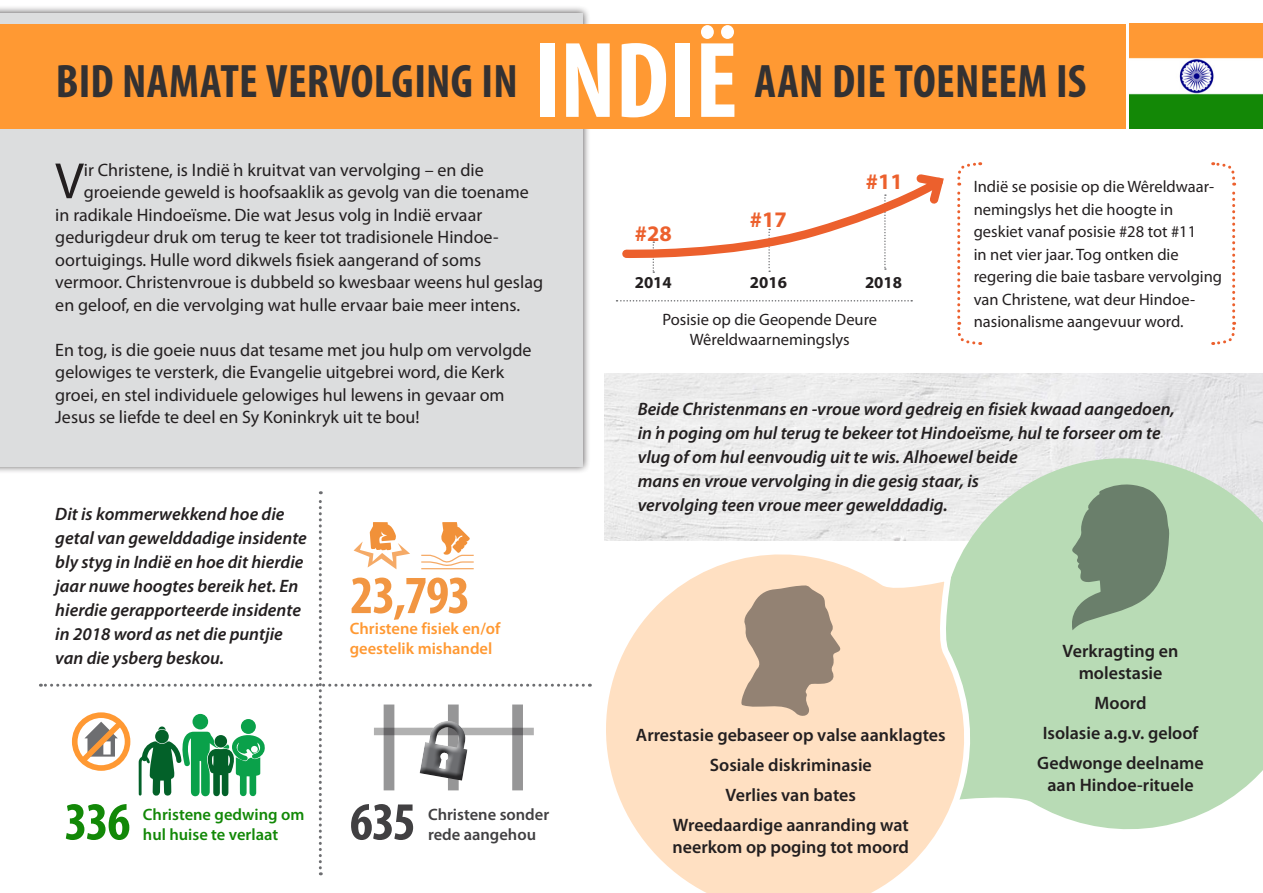
<style>
.page{position:relative;width:1263px;height:893px;background:#fff}
.page>*{position:absolute;margin:0;border:0;box-sizing:border-box;transform-origin:0 0}
.t1{font:700 condensed 108.9px "Myriad Pro";letter-spacing:-.005em;color:#fff}
.t2{font:700 condensed 54px "Myriad Pro";color:#f29642}
.t3{font:700 condensed 54px "Myriad Pro";color:#414042}
.t4{font:700 condensed 54px "Myriad Pro";color:#128807}
.t5{font:51.45px "Myriad Pro";color:#231f20}
.t6{font:700 condensed 47.25px "Myriad Pro";letter-spacing:.005em;color:#333132}
.t7{font:700 22.2px "Myriad Pro";color:#ec602d}
.t8{font:18px/22.5px "Myriad Pro";color:#231f20}
.t9{font:italic 600 18px/24px "Myriad Pro";color:#231f20}
.t10{font:600 18px/30.2px "Myriad Pro";color:#231f20;text-align:center}
.t11{font:700 16.65px "Myriad Pro";color:#231f20}
.t12{font:16.5px/22.5px "Myriad Pro";color:#231f20}
.t13{font:600 16.5px/19.8px "Myriad Pro";color:#f93}
.t14{font:600 16.5px/19.8px "Myriad Pro";color:#128807}
.t15{font:600 16.5px/19.8px "Myriad Pro";color:#414042}
</style>
<div class="page">
<img style="left:604px;top:374px;width:659px;height:154px">
<svg style="left:922px;top:438px;width:341px;height:392px;background:#c3dfc1"></svg>
<svg style="left:583px;top:528px;width:400px;height:365px"></svg>
<div style="left:0;top:5px;width:590px;height:469px;background:#231f20;opacity:.75"></div>
<div style="left:0;top:13px;width:583px;height:453px;background:#dcddde"></div>
<div style="left:0;top:24px;width:1125px;height:104px;background:#f93"></div>
<svg style="left:616px;top:300px;width:296px;height:2px"></svg>
<svg style="left:622px;top:174px;width:322px;height:99px"></svg>
<img style="left:1130px;top:24px;width:133px;height:104px">
<svg style="left:957px;top:162px;width:24px;height:183px"></svg>
<svg style="left:1212px;top:162px;width:25px;height:183px"></svg>
<svg style="left:738px;top:584px;width:103px;height:132px;background:#b7a18d"></svg>
<svg style="left:1072px;top:483px;width:97px;height:147px;background:#829c82"></svg>
<svg style="left:40px;top:491px;width:543px;height:384px"></svg>
<h3 class="t6" style="left:56px;top:51px;width:463px">BID NAMATE VERVOLGING IN</h3>
<h1 class="t1" style="left:534px;top:13px;width:206px">INDIË</h1>
<h3 class="t6" style="left:754px;top:51px;width:333px">AAN DIE TOENEEM IS</h3>
<h3 class="t5" style="left:55px;top:149px;width:30px">V</h3>
<p class="t8" style="left:84px;top:158px;width:401px">ir Christene, is Indië ŉ kruitvat van vervolging – en die</p>
<p class="t8" style="left:84px;top:181px;width:446px">groeiende geweld is hoofsaaklik as gevolg van die toename</p>
<p class="t8" style="left:55px;top:203px;width:428px">in radikale Hindoeïsme. Die wat Jesus volg in Indië ervaar</p>
<p class="t8" style="left:55px;top:226px;width:445px">gedurigdeur druk om terug te keer tot tradisionele Hindoe-</p>
<p class="t8" style="left:55px;top:248px;width:427px">oortuigings. Hulle word dikwels fisiek aangerand of soms</p>
<p class="t8" style="left:55px;top:271px;width:489px">vermoor. Christenvroue is dubbeld so kwesbaar weens hul geslag</p>
<p class="t8" style="left:55px;top:293px;width:466px">en geloof, en die vervolging wat hulle ervaar baie meer intens.</p>
<p class="t8" style="left:55px;top:338px;width:478px">En tog, is die goeie nuus dat tesame met jou hulp om vervolgde gelowiges te versterk, die Evangelie uitgebrei word, die Kerk groei, en stel individuele gelowiges hul lewens in gevaar om Jesus se liefde te deel en Sy Koninkryk uit te bou!</p>
<p class="t9" style="left:55px;top:502px;width:253px">Dit is kommerwekkend hoe die getal van gewelddadige insidente bly styg in Indië en hoe dit hierdie jaar nuwe hoogtes bereik het. En hierdie gerapporteerde insidente in 2018 word as net die puntjie van die ysberg beskou.</p>
<h2 class="t2" style="left:350px;top:561px;width:122px">23,793</h2>
<p class="t13" style="left:350px;top:618px;width:152px">Christene fisiek en/of geestelik mishandel</p>
<h2 class="t4" style="left:65px;top:788px;width:67px">336</h2>
<p class="t14" style="left:143px;top:804px;width:163px">Christene gedwing om hul huise te verlaat</p>
<h2 class="t3" style="left:350px;top:788px;width:68px">635</h2>
<p class="t15" style="left:428px;top:804px;width:123px">Christene sonder rede aangehou</p>
<p class="t7" style="left:635px;top:219px;width:38px">#28</p>
<p class="t7" style="left:750px;top:205px;width:38px">#17</p>
<p class="t7" style="left:866px;top:167px;width:38px">#11</p>
<p class="t11" style="left:635px;top:271px;width:39px">2014</p>
<p class="t11" style="left:750px;top:271px;width:39px">2016</p>
<p class="t11" style="left:865px;top:271px;width:39px">2018</p>
<p class="t12" style="left:662px;top:309px;width:216px;line-height:19.8px;text-align:center">Posisie op die Geopende Deure<br>Wêreldwaarnemingslys</p>
<p class="t12" style="left:974px;top:175px;width:250px">Indië se posisie op die Wêreldwaar&shy;nemingslys het die hoogte in geskiet vanaf posisie #28 tot #11<br>in net vier jaar. Tog ontken die regering die baie tasbare vervolging van Christene, wat deur Hindoe&shy;nasionalisme aangevuur word.</p>
<p class="t9" style="left:638px;top:396px;width:539px">Beide Christenmans en -vroue word gedreig en fisiek kwaad aangedoen, in ŉ poging om hul terug te bekeer tot Hindoeïsme, hul te forseer om te vlug of om hul eenvoudig uit te wis. Alhoewel beide<br>mans en vroue vervolging in die gesig staar, is<br>vervolging teen vroue meer gewelddadig.</p>
<p class="t10" style="left:636px;top:720px;width:311px">Arrestasie gebaseer op valse aanklagtes<br>Sosiale diskriminasie<br>Verlies van bates<br>Wreedaardige aanranding wat</p>
<p class="t10" style="left:673px;top:831px;width:238px">neerkom op poging tot moord</p>
<p class="t10" style="left:1063px;top:640px;width:117px;line-height:21.6px">Verkragting en molestasie</p>
<p class="t10" style="left:1037px;top:687px;width:168px">Moord<br>Isolasie a.g.v. geloof<br>Gedwonge deelname</p>
<p class="t10" style="left:1047px;top:769px;width:148px">aan Hindoe-rituele</p>
</div>
